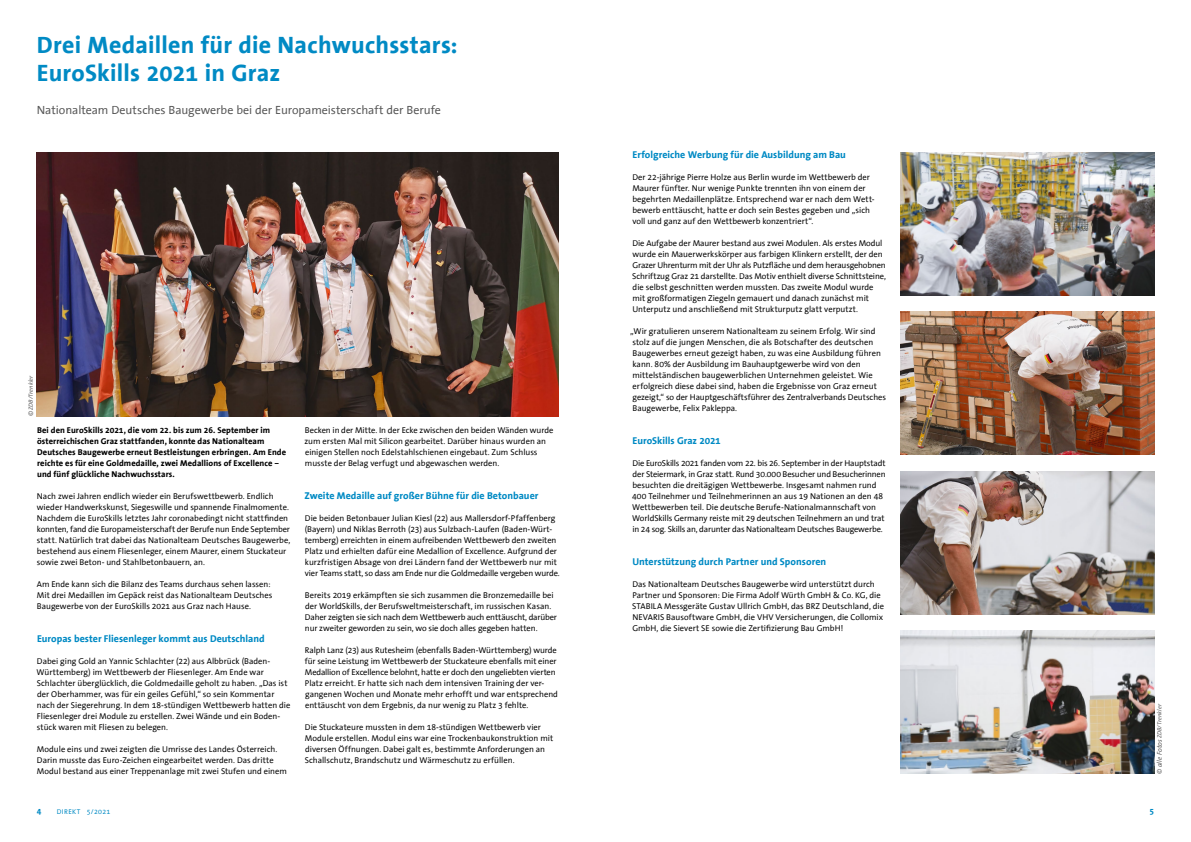
<style>
.page{position:relative;width:1191px;height:842px;background:#fff}
.page>*{position:absolute;margin:0;border:0;box-sizing:border-box;transform-origin:0 0}
.t1{font:700 24px/27.5px "The Sans Office";letter-spacing:.01em;color:#008ac4}
.t2{font:12px "The Sans Office";letter-spacing:-.005em;color:#565656}
.t3{font:700 10px "The Sans Office";color:#008ac4}
.t4{font:8.5px/11px "The Sans Office";color:#000}
.t5{font:700 8.5px/11px "The Sans Office";letter-spacing:.01em;color:#000}
.t6{font:700 8.5px "The Sans Office";color:#008ac4}
.t7{font:7px "The Sans Office";letter-spacing:.055em;color:#008ac4}
.t8{font:italic 6px "The Sans Office";letter-spacing:.01em;color:#565656}
.s1{font-size:6.9px}
</style>
<div class="page">
<img style="left:900px;top:152px;width:254px;height:143px">
<img style="left:900px;top:312px;width:254px;height:143px">
<img style="left:900px;top:471px;width:254px;height:143px">
<img style="left:900px;top:631px;width:254px;height:143px">
<img style="left:37px;top:152px;width:521px;height:264px">
<h1 class="t1" style="left:37px;top:32px;width:422px">Drei Medaillen für die Nachwuchsstars:<br>EuroSkills 2021 in Graz</h1>
<h2 class="t2" style="left:37px;top:104px;width:406px">Nationalteam Deutsches Baugewerbe bei der Europameisterschaft der Berufe</h2>
<p class="t8" style="left:28px;top:416px;width:42px;rotate:-90deg"><span class="s1">©</span> ZDB/Trenkler</p>
<p class="t5" style="left:37px;top:425px;width:250px">Bei den EuroSkills 2021, die vom 22. bis zum 26. September im österreichischen Graz stattfanden, konnte das Nationalteam Deutsches Baugewerbe erneut Bestleistungen erbringen. Am Ende reichte es für eine Goldmedaille, zwei Medallions of Excellence – und fünf glückliche Nachwuchsstars.</p>
<p class="t4" style="left:37px;top:491px;width:255px">Nach zwei Jahren endlich wieder ein Berufswettbewerb. Endlich wieder Handwerkskunst, Siegeswille und spannende Finalmomente.<br>Nachdem die EuroSkills letztes Jahr coronabedingt nicht stattfinden konnten, fand die Europameisterschaft der Berufe nun Ende September statt. Natürlich trat dabei das Nationalteam Deutsches Baugewerbe, bestehend aus einem Fliesenleger, einem Maurer, einem Stuckateur sowie zwei Beton- und Stahlbetonbauern, an.</p>
<p class="t4" style="left:37px;top:579px;width:237px">Am Ende kann sich die Bilanz des Teams durchaus sehen lassen:<br>Mit drei Medaillen im Gepäck reist das Nationalteam Deutsches<br>Baugewerbe von der EuroSkills 2021 aus Graz nach Hause.</p>
<p class="t3" style="left:37px;top:633px;width:229px">Europas bester Fliesenleger kommt aus Deutschland</p>
<p class="t4" style="left:37px;top:656px;width:255px">Dabei ging Gold an Yannic Schlachter (22) aus Albbrück (Baden-Württemberg) im Wettbewerb der Fliesenleger. Am Ende war Schlachter überglücklich, die Goldmedaille geholt zu haben. „Das ist der Oberhammer, was für ein geiles Gefühl,“ so sein Kommentar nach der Siegerehrung. In dem 18-stündigen Wettbewerb hatten die Fliesenleger drei Module zu erstellen. Zwei Wände und ein Boden&shy;stück waren mit Fliesen zu belegen.</p>
<p class="t4" style="left:37px;top:744px;width:251px">Module eins und zwei zeigten die Umrisse des Landes Österreich.<br>Darin musste das Euro-Zeichen eingearbeitet werden. Das dritte<br>Modul bestand aus einer Treppenanlage mit zwei Stufen und einem</p>
<p class="t4" style="left:304px;top:425px;width:250px">Becken in der Mitte. In der Ecke zwischen den beiden Wänden wurde zum ersten Mal mit Silicon gearbeitet. Darüber hinaus wurden an einigen Stellen noch Edelstahlschienen eingebaut. Zum Schluss musste der Belag verfugt und abgewaschen werden.</p>
<p class="t3" style="left:304px;top:490px;width:235px">Zweite Medaille auf großer Bühne für die Betonbauer</p>
<p class="t4" style="left:305px;top:513px;width:256px">Die beiden Betonbauer Julian Kiesl (22) aus Mallersdorf-Pfaffenberg (Bayern) und Niklas Berroth (23) aus Sulzbach-Laufen (Baden-Würt&shy;temberg) erreichten in einem aufreibenden Wettbewerb den zweiten Platz und erhielten dafür eine Medallion of Excellence. Aufgrund der kurzfristigen Absage von drei Ländern fand der Wettbewerb nur mit vier Teams statt, so dass am Ende nur die Goldmedaille vergeben wurde.</p>
<p class="t4" style="left:305px;top:590px;width:254px">Bereits 2019 erkämpften sie sich zusammen die Bronzemedaille bei der WorldSkills, der Berufsweltmeisterschaft, im russischen Kasan.<br>Daher zeigten sie sich nach dem Wettbewerb auch enttäuscht, darüber nur zweiter geworden zu sein, wo sie doch alles gegeben hatten.</p>
<p class="t4" style="left:305px;top:645px;width:255px">Ralph Lanz (23) aus Rutesheim (ebenfalls Baden-Württemberg) wurde für seine Leistung im Wettbewerb der Stuckateure ebenfalls mit einer Medallion of Excellence belohnt, hatte er doch den ungeliebten vierten Platz erreicht. Er hatte sich nach dem intensiven Training der ver&shy;gangenen Wochen und Monate mehr erhofft und war entsprechend enttäuscht von dem Ergebnis, da nur wenig zu Platz 3 fehlte.</p>
<p class="t4" style="left:305px;top:722px;width:250px">Die Stuckateure mussten in dem 18-stündigen Wettbewerb vier Module erstellen. Modul eins war eine Trockenbaukonstruktion mit diversen Öffnungen. Dabei galt es, bestimmte Anforderungen an Schallschutz, Brandschutz und Wärmeschutz zu erfüllen.</p>
<p class="t3" style="left:632px;top:149px;width:215px">Erfolgreiche Werbung für die Ausbildung am Bau</p>
<p class="t4" style="left:632px;top:172px;width:244px">Der 22-jährige Pierre Holze aus Berlin wurde im Wettbewerb der Maurer fünfter. Nur wenige Punkte trennten ihn von einem der begehrten Medaillenplätze. Entsprechend war er nach dem Wett&shy;bewerb enttäuscht, hatte er doch sein Bestes gegeben und „sich voll und ganz auf den Wettbewerb konzentriert“.</p>
<p class="t4" style="left:632px;top:238px;width:255px">Die Aufgabe der Maurer bestand aus zwei Modulen. Als erstes Modul wurde ein Mauerwerkskörper aus farbigen Klinkern erstellt, der den Grazer Uhrenturm mit der Uhr als Putzfläche und dem herausgehobnen Schriftzug Graz 21 darstellte. Das Motiv enthielt diverse Schnittsteine, die selbst geschnitten werden mussten. Das zweite Modul wurde mit großformatigen Ziegeln gemauert und danach zunächst mit Unterputz und anschließend mit Strukturputz glatt verputzt.</p>
<p class="t4" style="left:630px;top:326px;width:257px">„Wir gratulieren unserem Nationalteam zu seinem Erfolg. Wir sind stolz auf die jungen Menschen, die als Botschafter des deutschen Baugewerbes erneut gezeigt haben, zu was eine Ausbildung führen kann. 80% der Ausbildung im Bauhauptgewerbe wird von den mittelständischen baugewerblichen Unternehmen geleistet. Wie erfolgreich diese dabei sind, haben die Ergebnisse von Graz erneut gezeigt,“ so der Hauptgeschäftsführer des Zentralverbands Deutsches Baugewerbe, Felix Pakleppa.</p>
<p class="t3" style="left:632px;top:435px;width:90px">EuroSkills Graz 2021</p>
<p class="t4" style="left:632px;top:458px;width:255px">Die EuroSkills 2021 fanden vom 22. bis 26. September in der Hauptstadt der Steiermark, in Graz statt. Rund 30.000 Besucher und Besucherinnen besuchten die dreitägigen Wettbewerbe. Insgesamt nahmen rund 400 Teilnehmer und Teilnehmerinnen an aus 19 Nationen an den 48<br>Wettbewerben teil. Die deutsche Berufe-Nationalmannschaft von WorldSkills Germany reiste mit 29 deutschen Teilnehmern an und trat in 24 sog. Skills an, darunter das Nationalteam Deutsches Baugewerbe.</p>
<p class="t3" style="left:632px;top:556px;width:195px">Unterstützung durch Partner und Sponsoren</p>
<p class="t4" style="left:632px;top:579px;width:253px">Das Nationalteam Deutsches Baugewerbe wird unterstützt durch Partner und Sponsoren: Die Firma Adolf Würth GmbH &amp; Co. KG, die STABILA Messgeräte Gustav Ullrich GmbH, das BRZ Deutschland, die NEVARIS Bausoftware GmbH, die VHV Versicherungen, die Collomix GmbH, die Sievert SE sowie die Zertifizierung Bau GmbH!</p>
<p class="t8" style="left:1156px;top:774px;width:72px;rotate:-90deg"><span class="s1">© alle Fotos</span> ZDB/Trenkler</p>
<p class="t6" style="left:37px;top:806px;width:6px">4</p>
<p class="t7" style="left:57px;top:808px;width:55px">DIREKT 5/2021</p>
<p class="t6" style="left:1149px;top:806px;width:6px">5</p>
</div>
